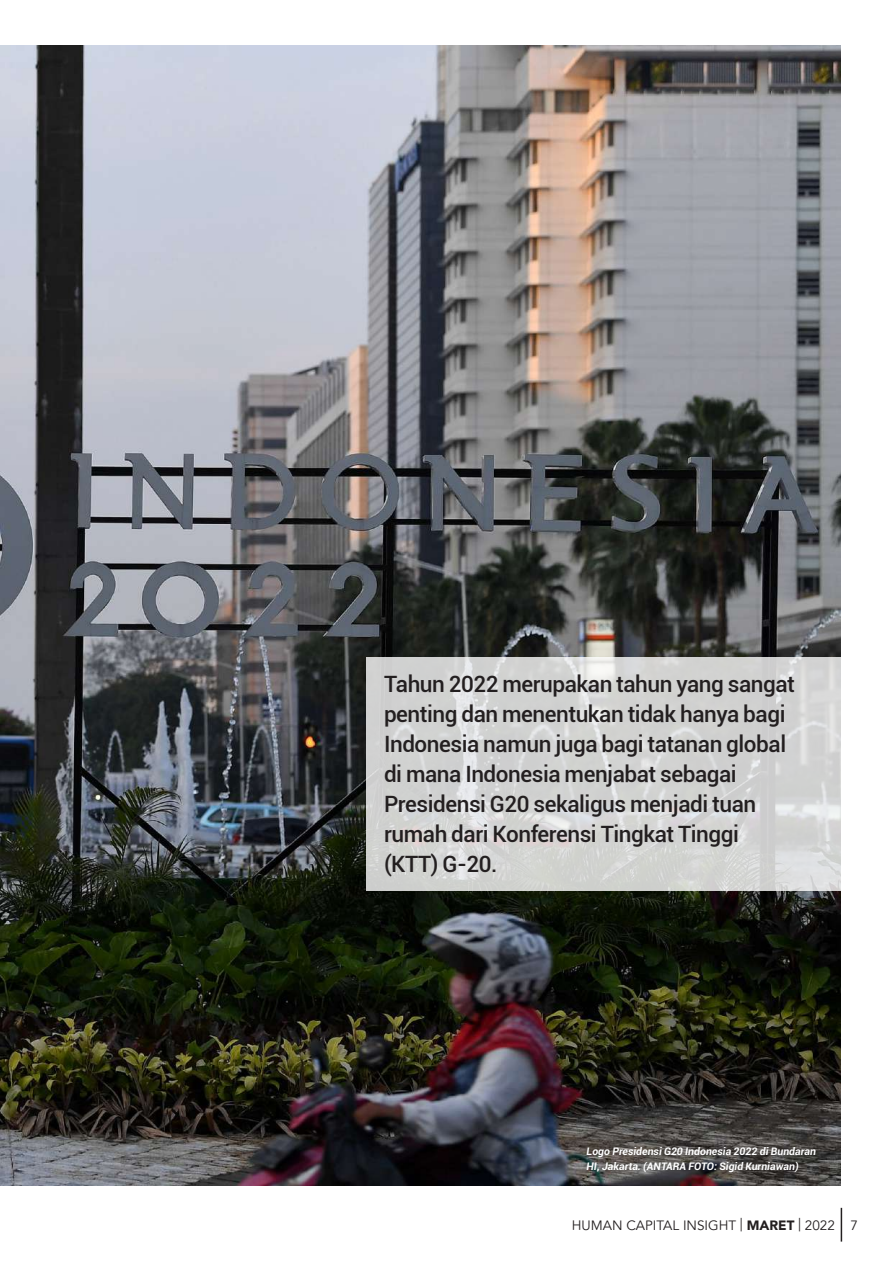
<style>
.page{position:relative;width:893px;height:1263px;background:#fff}
.page>*{position:absolute;margin:0;border:0;box-sizing:border-box;transform-origin:0 0}
.t1{font:500 22.5px/30px "Roboto";letter-spacing:-.02em;color:#231f20}
.t2{font:13.5px "Avenir";color:#231f20}
.t3{font:italic 700 10.5px/15px "Roboto";color:#fff}
.s1{font-family:"Avenir LT";font-weight:900}
</style>
<div class="page">
<hr style="left:841px;top:1208px;width:1px;height:33px;background:#231f20">
<img style="left:0;top:45px;width:840px;height:1140px">
<svg style="left:366px;top:657px;width:474px;height:234px;background:#d4d4d3"></svg>
<p class="t1" style="left:384px;top:668px;width:412px">Tahun 2022 merupakan tahun yang sangat penting dan menentukan tidak hanya bagi Indonesia namun juga bagi tatanan global di mana Indonesia menjabat sebagai Presidensi G20 sekaligus menjadi tuan rumah dari Konferensi Tingkat Tinggi (KTT) G-20.</p>
<p class="t3" style="left:586px;top:1143px;width:231px">Logo Presidensi G20 Indonesia 2022 di Bundaran<br>HI, Jakarta. (ANTARA FOTO: Sigid Kurniawan)</p>
<p class="t2" style="left:572px;top:1217px;width:288px">HUMAN CAPITAL INSIGHT | <span class="s1">MARET</span> | 2022 7</p>
</div>
